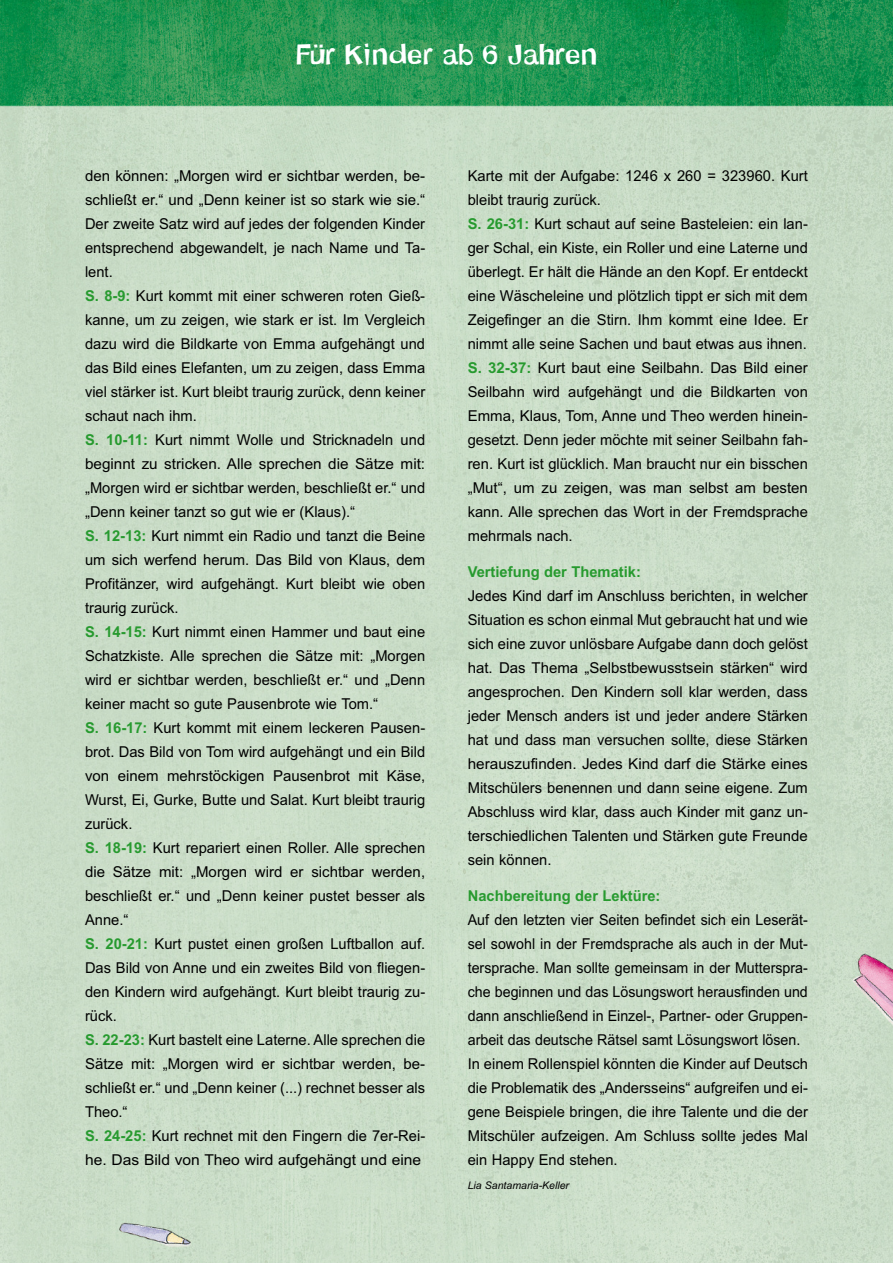
<style>
.page{position:relative;width:893px;height:1263px;background:#fff}
.page>*{position:absolute;margin:0;border:0;box-sizing:border-box;transform-origin:0 0}
.t1{font:27px "Schmelvetica";letter-spacing:.03em;color:#fff;scale:1.05 1}
.t2{font:15px/24px "Arial";color:#000}
.t3{font:15px/24px "Arial";color:#000;scale:.95 1}
.t4{font:700 15px "Arial";color:#279a2f}
.t5{font:italic 10.5px "Arial";color:#000}
.s1{font-weight:700;color:#279a2f}
</style>
<div class="page">
<img style="left:0;top:0;width:893px;height:1263px">
<h1 class="t1" style="left:296px;top:39px;width:288px">Für Kinder ab 6 Jahren</h1>
<p class="t2" style="left:85px;top:164px;width:342px">den können: „Morgen wird er sichtbar werden, be&shy;schließt er.“ und „Denn keiner ist so stark wie sie.“ Der zweite Satz wird auf jedes der folgenden Kinder entsprechend abgewandelt, je nach Name und Ta&shy;lent.<br><span class="s1">S. 8-9:</span> Kurt kommt mit einer schweren roten Gieß&shy;kanne, um zu zeigen, wie stark er ist. Im Vergleich dazu wird die Bildkarte von Emma aufgehängt und das Bild eines Elefanten, um zu zeigen, dass Emma viel stärker ist. Kurt bleibt traurig zurück, denn keiner schaut nach ihm.<br><span class="s1">S. 10-11:</span> Kurt nimmt Wolle und Stricknadeln und beginnt zu stricken. Alle sprechen die Sätze mit: „Morgen wird er sichtbar werden, beschließt er.“ und „Denn keiner tanzt so gut wie er (Klaus).“<br><span class="s1">S. 12-13:</span> Kurt nimmt ein Radio und tanzt die Beine um sich werfend herum. Das Bild von Klaus, dem Profitänzer, wird aufgehängt. Kurt bleibt wie oben traurig zurück.<br><span class="s1">S. 14-15:</span> Kurt nimmt einen Hammer und baut eine Schatzkiste. Alle sprechen die Sätze mit: „Morgen wird er sichtbar werden, beschließt er.“ und „Denn keiner macht so gute Pausenbrote wie Tom.“<br><span class="s1">S. 16-17:</span> Kurt kommt mit einem leckeren Pausen&shy;brot. Das Bild von Tom wird aufgehängt und ein Bild von einem mehrstöckigen Pausenbrot mit Käse, Wurst, Ei, Gurke, Butte und Salat. Kurt bleibt traurig zurück.<br><span class="s1">S. 18-19:</span> Kurt repariert einen Roller. Alle sprechen die Sätze mit: „Morgen wird er sichtbar werden, beschließt er.“ und „Denn keiner pustet besser als Anne.“<br><span class="s1">S. 20-21:</span> Kurt pustet einen großen Luftballon auf.<br>Das Bild von Anne und ein zweites Bild von fliegen&shy;den Kindern wird aufgehängt. Kurt bleibt traurig zu&shy;rück.<br><span class="s1">S. 22-23:</span> Kurt bastelt eine Laterne. Alle sprechen die Sätze mit: „Morgen wird er sichtbar werden, be&shy;schließt er.“ und „Denn keiner (...) rechnet besser als Theo.“<br><span class="s1">S. 24-25:</span> Kurt rechnet mit den Fingern die 7er-Rei&shy;he. Das Bild von Theo wird aufgehängt und eine</p>
<p class="t2" style="left:468px;top:164px;width:342px">Karte mit der Aufgabe: 1246 x 260 = 323960. Kurt bleibt traurig zurück.<br><span class="s1">S. 26-31:</span> Kurt schaut auf seine Basteleien: ein lan&shy;ger Schal, ein Kiste, ein Roller und eine Laterne und überlegt. Er hält die Hände an den Kopf. Er entdeckt eine Wäscheleine und plötzlich tippt er sich mit dem Zeigefinger an die Stirn. Ihm kommt eine Idee. Er nimmt alle seine Sachen und baut etwas aus ihnen.<br><span class="s1">S. 32-37:</span> Kurt baut eine Seilbahn. Das Bild einer Seilbahn wird aufgehängt und die Bildkarten von Emma, Klaus, Tom, Anne und Theo werden hinein&shy;gesetzt. Denn jeder möchte mit seiner Seilbahn fah&shy;ren. Kurt ist glücklich. Man braucht nur ein bisschen „Mut“, um zu zeigen, was man selbst am besten kann. Alle sprechen das Wort in der Fremdsprache mehrmals nach.</p>
<p class="t4" style="left:468px;top:563px;width:175px">Vertiefung der Thematik:</p>
<p class="t2" style="left:468px;top:584px;width:342px;text-align:justify">Jedes Kind darf im Anschluss berichten, in welcher Situation es schon einmal Mut gebraucht hat und wie sich eine zuvor unlösbare Aufgabe dann doch gelöst hat. Das Thema „Selbstbewusstsein stärken“ wird angesprochen. Den Kindern soll klar werden, dass jeder Mensch anders ist und jeder andere Stärken hat und dass man versuchen sollte, diese Stärken herauszufinden. Jedes Kind darf die Stärke eines Mitschülers benennen und dann seine eigene. Zum Abschluss wird klar, dass auch Kinder mit ganz un&shy;terschiedlichen Talenten und Stärken gute Freunde sein können.</p>
<p class="t4" style="left:468px;top:887px;width:194px">Nachbereitung der Lektüre:</p>
<p class="t3" style="left:468px;top:908px;width:360px">Auf den letzten vier Seiten befindet sich ein Leserät&shy;sel sowohl in der Fremdsprache als auch in der Mut&shy;tersprache. Man sollte gemeinsam in der Mutterspra&shy;che beginnen und das Lösungswort herausfinden und dann anschließend in Einzel-, Partner- oder Gruppen&shy;arbeit das deutsche Rätsel samt Lösungswort lösen.<br>In einem Rollenspiel könnten die Kinder auf Deutsch die Problematik des „Andersseins“ aufgreifen und ei&shy;gene Beispiele bringen, die ihre Talente und die der Mitschüler aufzeigen. Am Schluss sollte jedes Mal ein Happy End stehen.</p>
<p class="t5" style="left:468px;top:1179px;width:103px">Lia Santamaria-Keller</p>
</div>
